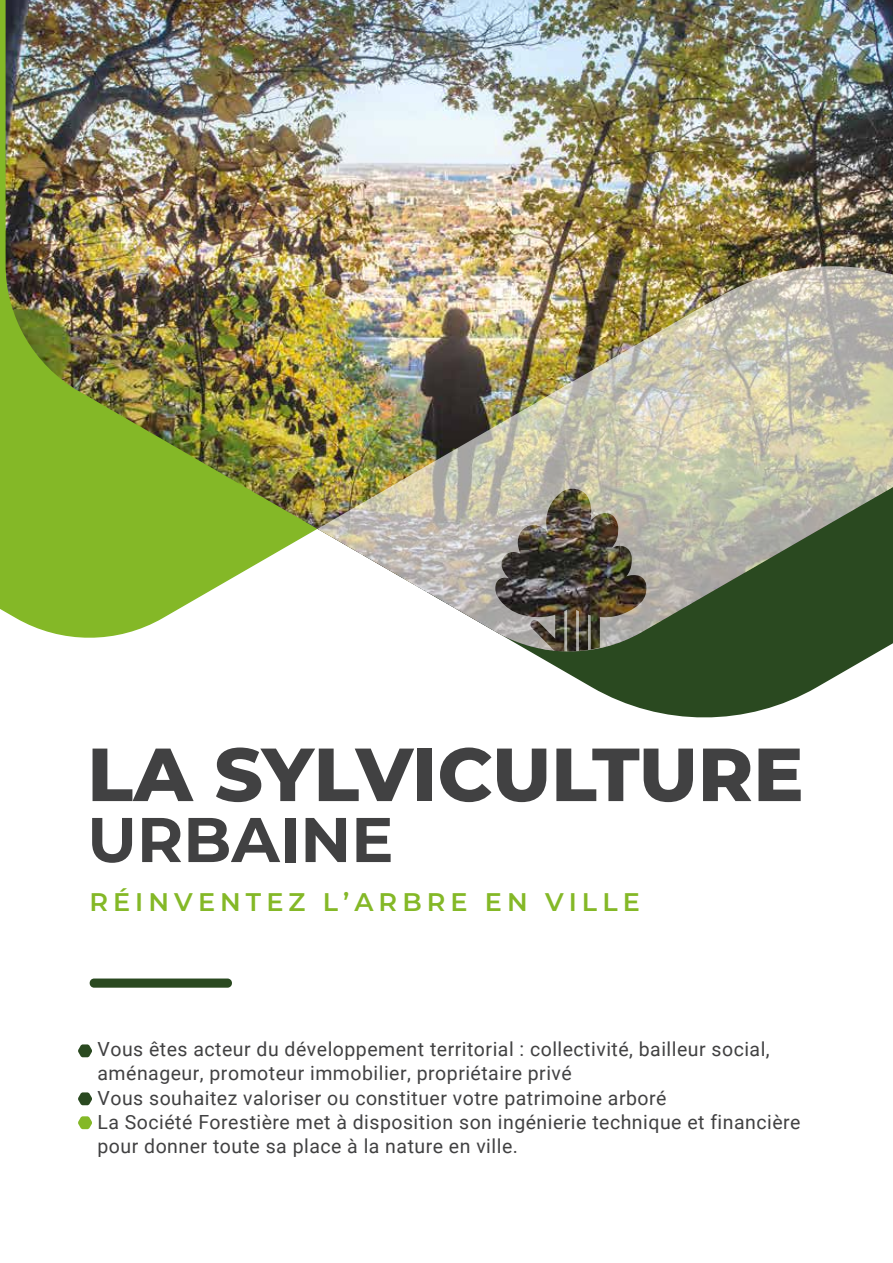
<style>
.page{position:relative;width:893px;height:1263px;background:#fff}
.page>*{position:absolute;margin:0;border:0;box-sizing:border-box;transform-origin:0 0}
.t1{font:800 75px "Montserrat";letter-spacing:-.005em;color:#414142}
.t2{font:700 63px "Montserrat";color:#414142}
.t3{font:600 25.5px "Montserrat";letter-spacing:.2em;color:#84b827}
.t4{font:19.5px/24px "Roboto";letter-spacing:.025em;color:#414142}
</style>
<div class="page">
<svg style="left:541px;top:658px;width:327px;height:60px;fill:#2a4920"></svg>
<img style="left:6px;top:0;width:887px;height:638px">
<img style="left:317px;top:266px;width:576px;height:392px">
<div style="left:90px;top:978px;width:142px;height:10px;background:#2a4920;border-radius:4px"></div>
<svg style="left:78px;top:1044px;width:14px;height:13px"></svg>
<svg style="left:78px;top:1092px;width:14px;height:13px"></svg>
<svg style="left:78px;top:1116px;width:14px;height:13px"></svg>
<h1 class="t1" style="left:87px;top:719px;width:718px">LA SYLVICULTURE</h1>
<h2 class="t2" style="left:87px;top:794px;width:308px">URBAINE</h2>
<h3 class="t3" style="left:89px;top:883px;width:552px">RÉINVENTEZ L’ARBRE EN VILLE</h3>
<p class="t4" style="left:98px;top:1037px;width:705px">Vous êtes acteur du développement territorial : collectivité, bailleur social, aménageur, promoteur immobilier, propriétaire privé<br>Vous souhaitez valoriser ou constituer votre patrimoine arboré<br>La Société Forestière met à disposition son ingénierie technique et financière pour donner toute sa place à la nature en ville.</p>
</div>
